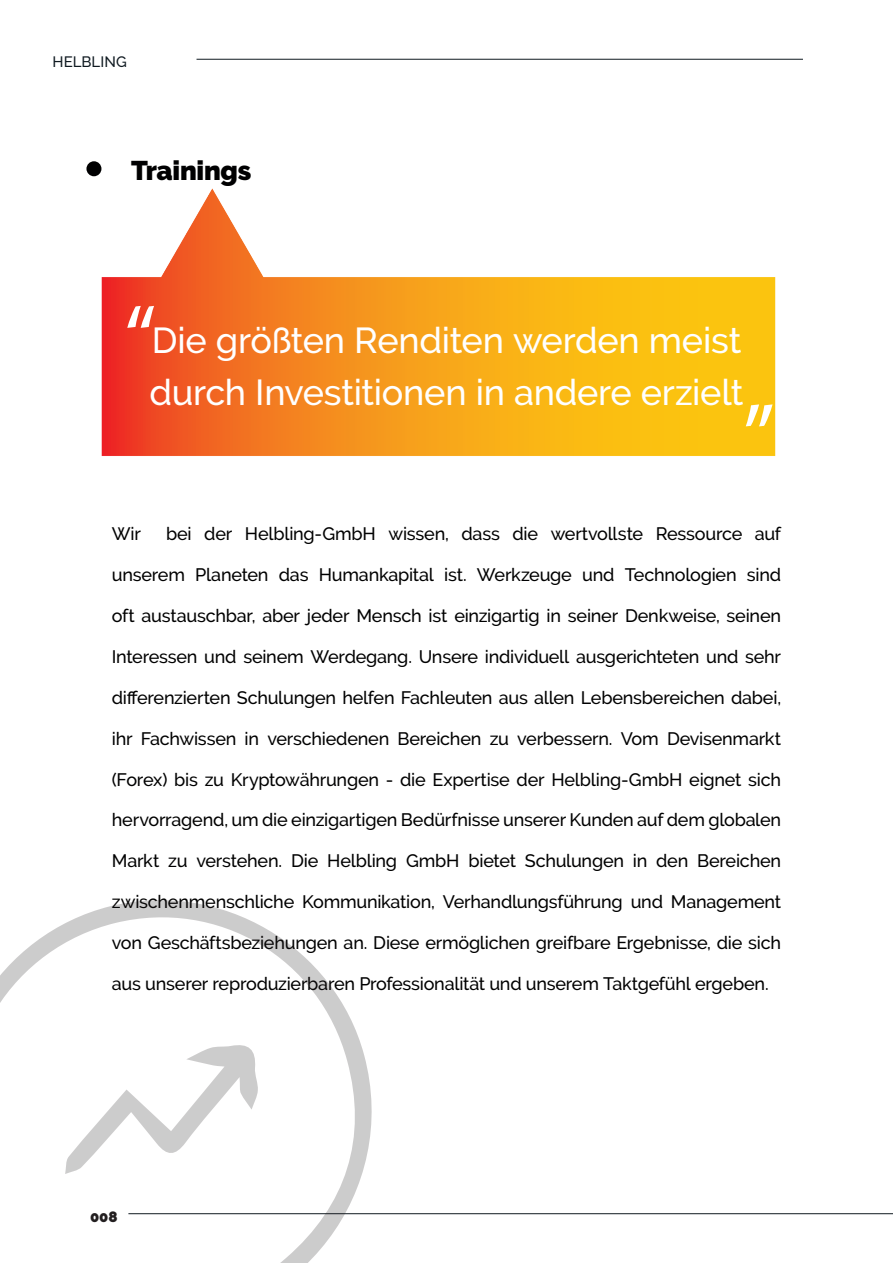
<style>
.page{position:relative;width:893px;height:1263px;background:#fff}
.page>*{position:absolute;margin:0;border:0;box-sizing:border-box;transform-origin:0 0}
.Headline_29_30_Left{font:90px "Myriad Pro";color:#fff}
.Headline_29_30_Left-2{font:500 36px/52.5px "Raleway";letter-spacing:-.01em;color:#fff}
.Headline_29_30_Left-3{font:900 27px "Raleway";letter-spacing:-.01em;color:#000001}
.Headline_29_30_Left-4{font:500 18px "Raleway";letter-spacing:-.015em;color:#000001}
.t1{font:500 15px "Raleway";letter-spacing:.005em;color:#101a21}
.t2{font:900 15px "Raleway";color:#231f20}
</style>
<div class="page">
<hr style="left:128px;top:1213px;width:765px;height:1px;background:#101a21">
<hr style="left:197px;top:59px;width:606px;height:1px;background:#101a21">
<img style="left:90px;top:58px;width:701px;height:398px">
<div style="left:86px;top:161px;width:15px;height:15px;background:#000001;border-radius:50%"></div>
<svg style="left:0;top:900px;width:373px;height:363px"></svg>
<svg style="left:65px;top:1042px;width:193px;height:132px"></svg>
<p class="t1" style="left:53px;top:53px;width:76px">HELBLING</p>
<p class="Headline_29_30_Left-3" style="left:131px;top:155px;width:122px">Trainings</p>
<p class="Headline_29_30_Left" style="left:124px;top:282px;width:33px">“</p>
<p class="Headline_29_30_Left-2" style="left:149px;top:314px;width:596px">Die größten Renditen werden meist durch Investitionen in andere erzielt</p>
<p class="Headline_29_30_Left" style="left:776px;top:450px;width:33px;rotate:-180deg">“</p>
<p class="Headline_29_30_Left-4" style="left:112px;top:523px;width:31px">Wir</p>
<p class="Headline_29_30_Left-4" style="left:166px;top:523px;width:616px">bei der Helbling-GmbH wissen, dass die wertvollste Ressource auf</p>
<p class="Headline_29_30_Left-4" style="left:112px;top:564px;width:671px">unserem Planeten das Humankapital ist. Werkzeuge und Technologien sind</p>
<p class="Headline_29_30_Left-4" style="left:112px;top:605px;width:671px">oft austauschbar, aber jeder Mensch ist einzigartig in seiner Denkweise, seinen</p>
<p class="Headline_29_30_Left-4" style="left:112px;top:646px;width:671px">Interessen und seinem Werdegang. Unsere individuell ausgerichteten und sehr</p>
<p class="Headline_29_30_Left-4" style="left:112px;top:687px;width:671px">differenzierten Schulungen helfen Fachleuten aus allen Lebensbereichen dabei,</p>
<p class="Headline_29_30_Left-4" style="left:112px;top:728px;width:671px">ihr Fachwissen in verschiedenen Bereichen zu verbessern. Vom Devisenmarkt</p>
<p class="Headline_29_30_Left-4" style="left:112px;top:769px;width:671px">(Forex) bis zu Kryptowährungen - die Expertise der Helbling-GmbH eignet sich</p>
<p class="Headline_29_30_Left-4" style="left:112px;top:810px;width:671px">hervorragend, um die einzigartigen Bedürfnisse unserer Kunden auf dem globalen</p>
<p class="Headline_29_30_Left-4" style="left:112px;top:851px;width:671px">Markt zu verstehen. Die Helbling GmbH bietet Schulungen in den Bereichen</p>
<p class="Headline_29_30_Left-4" style="left:112px;top:891px;width:671px">zwischenmenschliche Kommunikation, Verhandlungsführung und Management</p>
<p class="Headline_29_30_Left-4" style="left:112px;top:932px;width:671px">von Geschäftsbeziehungen an. Diese ermöglichen greifbare Ergebnisse, die sich</p>
<p class="Headline_29_30_Left-4" style="left:112px;top:973px;width:658px">aus unserer reproduzierbaren Professionalität und unserem Taktgefühl ergeben.</p>
<p class="t2" style="left:90px;top:1208px;width:29px">008</p>
</div>
